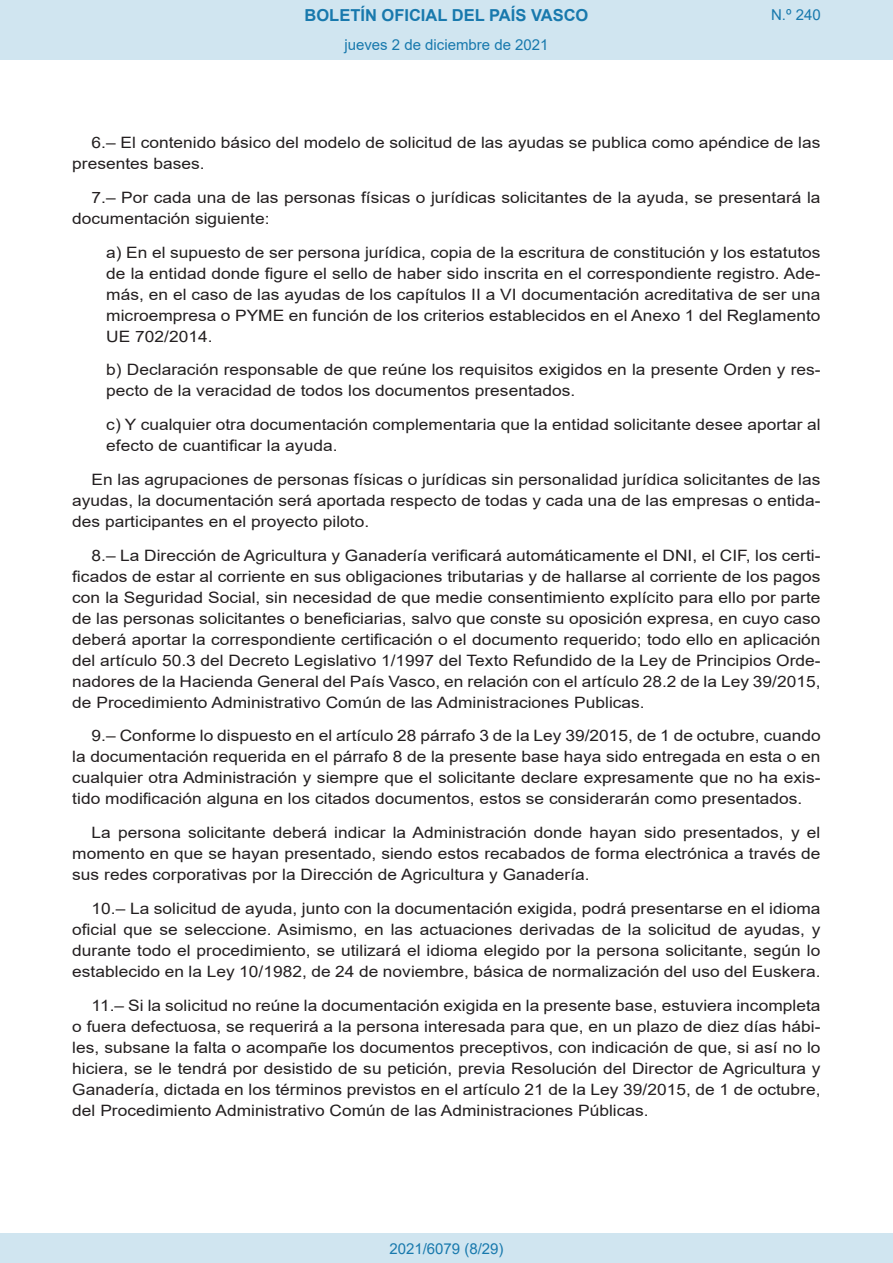
<style>
.page{position:relative;width:893px;height:1263px;background:#fff}
.page>*{position:absolute;margin:0;border:0;box-sizing:border-box;transform-origin:0 0}
.t1{font:700 16.5px "Arial";color:#1879ad}
.BOPVDetalle{font:15.6px/21px "Arial";color:#231f20;text-align:justify;scale:1.11 1}
.BOPVDetalle1{font:15.6px/21px "Arial";color:#231f20;scale:1.11 1}
.Paginacion_Centro{font:15px "Arial";color:#1879ad}
</style>
<div class="page">
<div style="left:0;top:0;width:893px;height:60px;background:#d0e5f0"></div>
<div style="left:0;top:1233px;width:893px;height:30px;background:#d0e5f0"></div>
<p class="t1" style="left:305px;top:3px;width:285px">BOLETÍN OFICIAL DEL PAÍS VASCO</p>
<p class="Paginacion_Centro" style="left:344px;top:35px;width:206px">jueves 2 de diciembre de 2021</p>
<p class="Paginacion_Centro" style="left:771px;top:5px;width:51px">N.º 240</p>
<p class="BOPVDetalle" style="left:72px;top:132px;width:675px;text-indent:19px">6.– El contenido básico del modelo de solicitud de las ayudas se publica como apéndice de las presentes bases.</p>
<p class="BOPVDetalle" style="left:72px;top:187px;width:676px;text-indent:19px">7.– Por cada una de las personas físicas o jurídicas solicitantes de la ayuda, se presentará la documentación siguiente:</p>
<p class="BOPVDetalle1" style="left:106px;top:242px;width:645px;text-align:justify">a) En el supuesto de ser persona jurídica, copia de la escritura de constitución y los estatutos de la entidad donde figure el sello de haber sido inscrita en el correspondiente registro. Ade&shy;más, en el caso de las ayudas de los capítulos II a VI documentación acreditativa de ser una microempresa o PYME en función de los criterios establecidos en el Anexo 1 del Reglamento UE 702/2014.</p>
<p class="BOPVDetalle1" style="left:106px;top:359px;width:645px">b) Declaración responsable de que reúne los requisitos exigidos en la presente Orden y res&shy;pecto de la veracidad de todos los documentos presentados.</p>
<p class="BOPVDetalle1" style="left:106px;top:414px;width:645px">c) Y cualquier otra documentación complementaria que la entidad solicitante desee aportar al efecto de cuantificar la ayuda.</p>
<p class="BOPVDetalle" style="left:72px;top:469px;width:676px;text-indent:19px">En las agrupaciones de personas físicas o jurídicas sin personalidad jurídica solicitantes de las ayudas, la documentación será aportada respecto de todas y cada una de las empresas o entida&shy;des participantes en el proyecto piloto.</p>
<p class="BOPVDetalle" style="left:72px;top:545px;width:676px;text-indent:19px">8.– La Dirección de Agricultura y Ganadería verificará automáticamente el DNI, el CIF, los certi&shy;ficados de estar al corriente en sus obligaciones tributarias y de hallarse al corriente de los pagos con la Seguridad Social, sin necesidad de que medie consentimiento explícito para ello por parte de las personas solicitantes o beneficiarias, salvo que conste su oposición expresa, en cuyo caso deberá aportar la correspondiente certificación o el documento requerido; todo ello en aplicación del artículo 50.3 del Decreto Legislativo 1/1997 del Texto Refundido de la Ley de Principios Orde&shy;nadores de la Hacienda General del País Vasco, en relación con el artículo 28.2 de la Ley 39/2015, de Procedimiento Administrativo Común de las Administraciones Publicas.</p>
<p class="BOPVDetalle" style="left:72px;top:725px;width:676px;text-indent:19px">9.– Conforme lo dispuesto en el artículo 28 párrafo 3 de la Ley 39/2015, de 1 de octubre, cuando la documentación requerida en el párrafo 8 de la presente base haya sido entregada en esta o en cualquier otra Administración y siempre que el solicitante declare expresamente que no ha exis&shy;tido modificación alguna en los citados documentos, estos se considerarán como presentados.</p>
<p class="BOPVDetalle" style="left:72px;top:822px;width:676px;text-indent:19px">La persona solicitante deberá indicar la Administración donde hayan sido presentados, y el momento en que se hayan presentado, siendo estos recabados de forma electrónica a través de sus redes corporativas por la Dirección de Agricultura y Ganadería.</p>
<p class="BOPVDetalle" style="left:72px;top:898px;width:676px;text-indent:19px">10.– La solicitud de ayuda, junto con la documentación exigida, podrá presentarse en el idioma oficial que se seleccione. Asimismo, en las actuaciones derivadas de la solicitud de ayudas, y durante todo el procedimiento, se utilizará el idioma elegido por la persona solicitante, según lo establecido en la Ley 10/1982, de 24 de noviembre, básica de normalización del uso del Euskera.</p>
<p class="BOPVDetalle" style="left:72px;top:995px;width:676px;text-indent:19px">11.– Si la solicitud no reúne la documentación exigida en la presente base, estuviera incompleta o fuera defectuosa, se requerirá a la persona interesada para que, en un plazo de diez días hábi&shy;les, subsane la falta o acompañe los documentos preceptivos, con indicación de que, si así no lo hiciera, se le tendrá por desistido de su petición, previa Resolución del Director de Agricultura y Ganadería, dictada en los términos previstos en el artículo 21 de la Ley 39/2015, de 1 de octubre, del Procedimiento Administrativo Común de las Administraciones Públicas.</p>
<p class="Paginacion_Centro" style="left:389px;top:1238px;width:116px">2021/6079 (8/29)</p>
</div>
